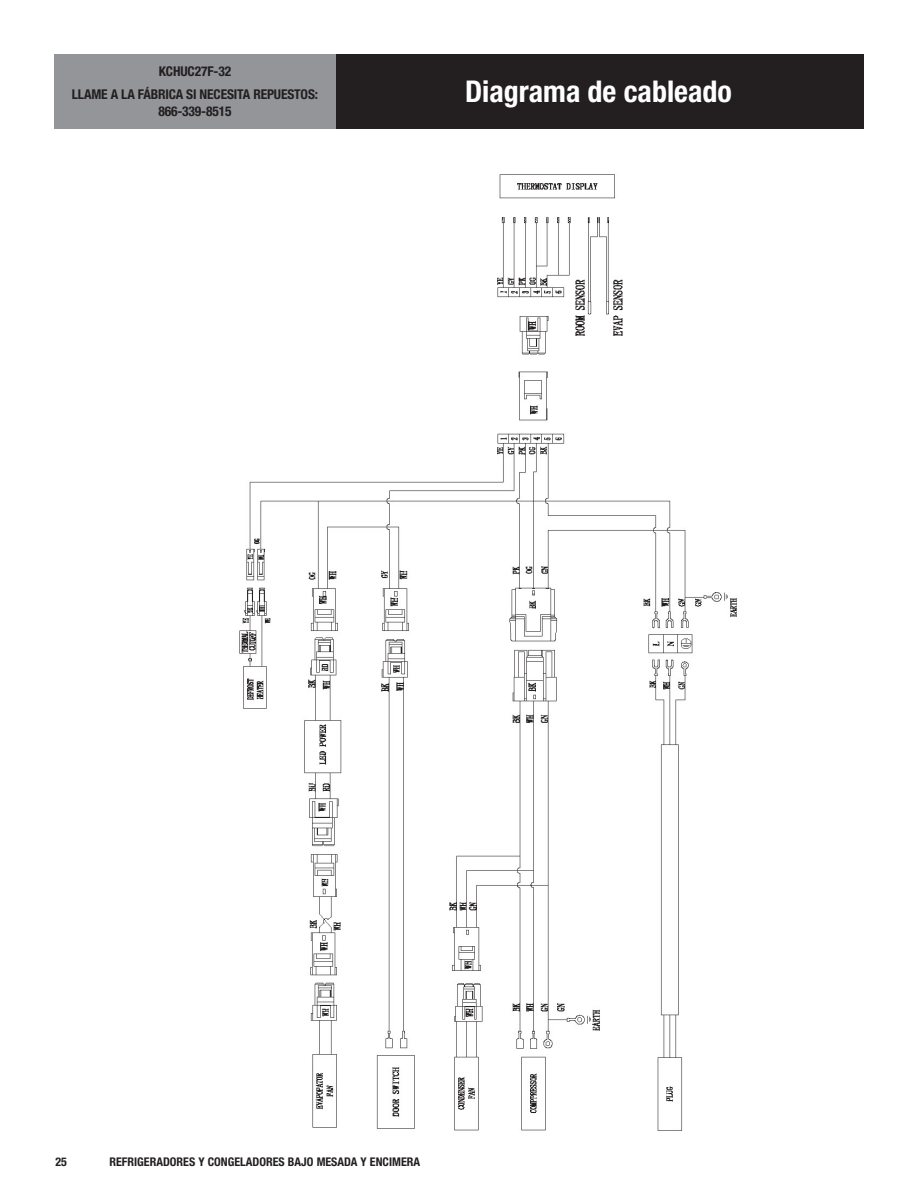
<style>
.page{position:relative;width:918px;height:1188px;background:#fff}
.page>*{position:absolute;margin:0;border:0;box-sizing:border-box;transform-origin:0 0}
.t1{font:700 condensed 30px "Helvetica Neue LT Pro";color:#fff}
.t2{font:700 condensed 13.5px/23px "Helvetica Neue LT Pro";letter-spacing:-.01em;color:#231f20;text-align:center}
.t3{font:700 condensed 12px "Helvetica Neue LT Pro";color:#231f20}
</style>
<div class="page">
<div style="left:333px;top:54px;width:531px;height:74px;background:#231f20"></div>
<div style="left:54px;top:54px;width:282px;height:74px;background:#939598"></div>
<img style="left:239px;top:174px;width:498px;height:957px">
<p class="t2" style="left:72px;top:60px;width:248px">KCHUC27F-32<br>LLAME A LA FÁBRICA SI NECESITA REPUESTOS:</p>
<p class="t2" style="left:158px;top:99px;width:75px">866-339-8515</p>
<h1 class="t1" style="left:465px;top:73px;width:268px">Diagrama de cableado</h1>
<p class="t3" style="left:56px;top:1154px;width:13px">25</p>
<p class="t3" style="left:110px;top:1154px;width:312px">REFRIGERADORES Y CONGELADORES BAJO MESADA Y ENCIMERA</p>
</div>
